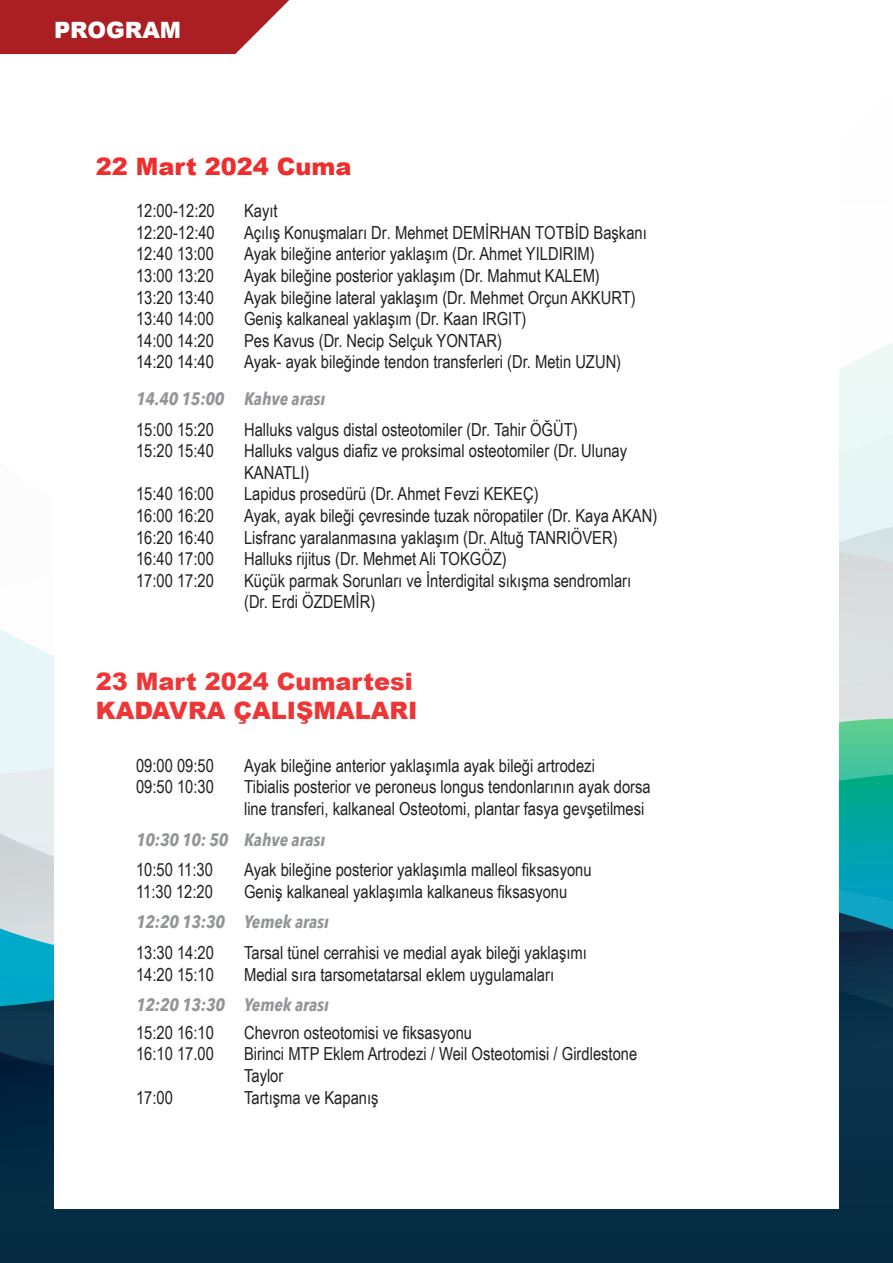
<style>
.page{position:relative;width:893px;height:1263px;background:#fff}
.page>*{position:absolute;margin:0;border:0;box-sizing:border-box;transform-origin:0 0}
.t1{font:900 24px "Arial";color:#ee3636}
.t2{font:900 24px "Arial";color:#ee2d2d}
.t3{font:900 22.5px "Arial";color:#fff}
.t4{font:18px/21.6px "Arial Narrow";color:#231f20}
.t5{font:italic 700 18px "Avenir Next Condensed";color:#939598}
</style>
<div class="page">
<div style="left:839px;top:370px;width:54px;height:149px;background:#e8f7f6"></div>
<svg style="left:0;top:519px;width:893px;height:200px"></svg>
<svg style="left:0;top:771px;width:893px;height:106px;background:#71c6c3"></svg>
<div style="left:0;top:1091px;width:893px;height:172px;background:#062c44"></div>
<svg style="left:0;top:877px;width:893px;height:214px;background:#25657d"></svg>
<div style="left:54px;top:54px;width:785px;height:1155px;background:#fff"></div>
<svg style="left:0;top:0;width:289px;height:54px;background:#b23336"></svg>
<p class="t3" style="left:54px;top:14px;width:129px">PROGRAM</p>
<p class="t2" style="left:96px;top:149px;width:257px">22 Mart 2024 Cuma</p>
<p class="t4" style="left:136px;top:199px;width:80px">12:00-12:20</p>
<p class="t4" style="left:244px;top:199px;width:35px">Kayıt</p>
<p class="t4" style="left:136px;top:221px;width:80px">12:20-12:40</p>
<p class="t4" style="left:244px;top:221px;width:404px">Açılış Konuşmaları Dr. Mehmet DEMİRHAN TOTBİD Başkanı</p>
<p class="t4" style="left:136px;top:243px;width:79px">12:40 13:00</p>
<p class="t4" style="left:244px;top:243px;width:352px">Ayak bileğine anterior yaklaşım (Dr. Ahmet YILDIRIM)</p>
<p class="t4" style="left:136px;top:264px;width:79px">13:00 13:20</p>
<p class="t4" style="left:244px;top:264px;width:357px">Ayak bileğine posterior yaklaşım (Dr. Mahmut KALEM)</p>
<p class="t4" style="left:136px;top:286px;width:79px">13:20 13:40</p>
<p class="t4" style="left:244px;top:286px;width:393px">Ayak bileğine lateral yaklaşım (Dr. Mehmet Orçun AKKURT)</p>
<p class="t4" style="left:136px;top:307px;width:79px">13:40 14:00</p>
<p class="t4" style="left:244px;top:307px;width:284px">Geniş kalkaneal yaklaşım (Dr. Kaan IRGIT)</p>
<p class="t4" style="left:136px;top:329px;width:79px">14:00 14:20</p>
<p class="t4" style="left:244px;top:329px;width:259px">Pes Kavus (Dr. Necip Selçuk YONTAR)</p>
<p class="t4" style="left:136px;top:351px;width:79px">14:20 14:40</p>
<p class="t4" style="left:244px;top:351px;width:379px">Ayak- ayak bileğinde tendon transferleri (Dr. Metin UZUN)</p>
<p class="t5" style="left:136px;top:388px;width:191px">14.40 15:00 Kahve arası</p>
<p class="t4" style="left:136px;top:418px;width:79px">15:00 15:20</p>
<p class="t4" style="left:244px;top:418px;width:335px">Halluks valgus distal osteotomiler (Dr. Tahir ÖĞÜT)</p>
<p class="t4" style="left:136px;top:439px;width:79px">15:20 15:40</p>
<p class="t4" style="left:244px;top:439px;width:385px">Halluks valgus diafiz ve proksimal osteotomiler (Dr. Ulunay<br>KANATLI)</p>
<p class="t4" style="left:136px;top:483px;width:79px">15:40 16:00</p>
<p class="t4" style="left:244px;top:483px;width:296px">Lapidus prosedürü (Dr. Ahmet Fevzi KEKEÇ)</p>
<p class="t4" style="left:136px;top:504px;width:79px">16:00 16:20</p>
<p class="t4" style="left:244px;top:504px;width:415px">Ayak, ayak bileği çevresinde tuzak nöropatiler (Dr. Kaya AKAN)</p>
<p class="t4" style="left:136px;top:526px;width:79px">16:20 16:40</p>
<p class="t4" style="left:244px;top:526px;width:375px">Lisfranc yaralanmasına yaklaşım (Dr. Altuğ TANRIÖVER)</p>
<p class="t4" style="left:136px;top:547px;width:79px">16:40 17:00</p>
<p class="t4" style="left:244px;top:547px;width:264px">Halluks rijitus (Dr. Mehmet Ali TOKGÖZ)</p>
<p class="t4" style="left:136px;top:569px;width:79px">17:00 17:20</p>
<p class="t4" style="left:244px;top:569px;width:389px">Küçük parmak Sorunları ve İnterdigital sıkışma sendromları</p>
<p class="t4" style="left:244px;top:591px;width:133px">(Dr. Erdi ÖZDEMİR)</p>
<p class="t1" style="left:96px;top:664px;width:319px">23 Mart 2024 Cumartesi</p>
<p class="t1" style="left:96px;top:693px;width:323px">KADAVRA ÇALIŞMALARI</p>
<p class="t4" style="left:136px;top:754px;width:79px">09:00 09:50</p>
<p class="t4" style="left:244px;top:754px;width:352px">Ayak bileğine anterior yaklaşımla ayak bileği artrodezi</p>
<p class="t4" style="left:136px;top:775px;width:79px">09:50 10:30</p>
<p class="t4" style="left:244px;top:775px;width:408px">Tibialis posterior ve peroneus longus tendonlarının ayak dorsa line transferi, kalkaneal Osteotomi, plantar fasya gevşetilmesi</p>
<p class="t5" style="left:136px;top:828px;width:191px">10:30 10: 50 Kahve arası</p>
<p class="t4" style="left:136px;top:858px;width:78px">10:50 11:30</p>
<p class="t4" style="left:244px;top:858px;width:349px">Ayak bileğine posterior yaklaşımla malleol fiksasyonu</p>
<p class="t4" style="left:136px;top:880px;width:78px">11:30 12:20</p>
<p class="t4" style="left:244px;top:880px;width:325px">Geniş kalkaneal yaklaşımla kalkaneus fiksasyonu</p>
<p class="t5" style="left:136px;top:911px;width:194px">12:20 13:30 Yemek arası</p>
<p class="t4" style="left:136px;top:941px;width:79px">13:30 14:20</p>
<p class="t4" style="left:244px;top:941px;width:344px">Tarsal tünel cerrahisi ve medial ayak bileği yaklaşımı</p>
<p class="t4" style="left:136px;top:963px;width:79px">14:20 15:10</p>
<p class="t4" style="left:244px;top:963px;width:312px">Medial sıra tarsometatarsal eklem uygulamaları</p>
<p class="t5" style="left:136px;top:994px;width:194px">12:20 13:30 Yemek arası</p>
<p class="t4" style="left:136px;top:1021px;width:79px">15:20 16:10</p>
<p class="t4" style="left:244px;top:1021px;width:230px">Chevron osteotomisi ve fiksasyonu</p>
<p class="t4" style="left:136px;top:1042px;width:79px">16:10 17.00</p>
<p class="t4" style="left:244px;top:1042px;width:395px">Birinci MTP Eklem Artrodezi / Weil Osteotomisi / Girdlestone<br>Taylor</p>
<p class="t4" style="left:136px;top:1086px;width:38px">17:00</p>
<p class="t4" style="left:244px;top:1086px;width:136px">Tartışma ve Kapanış</p>
</div>
